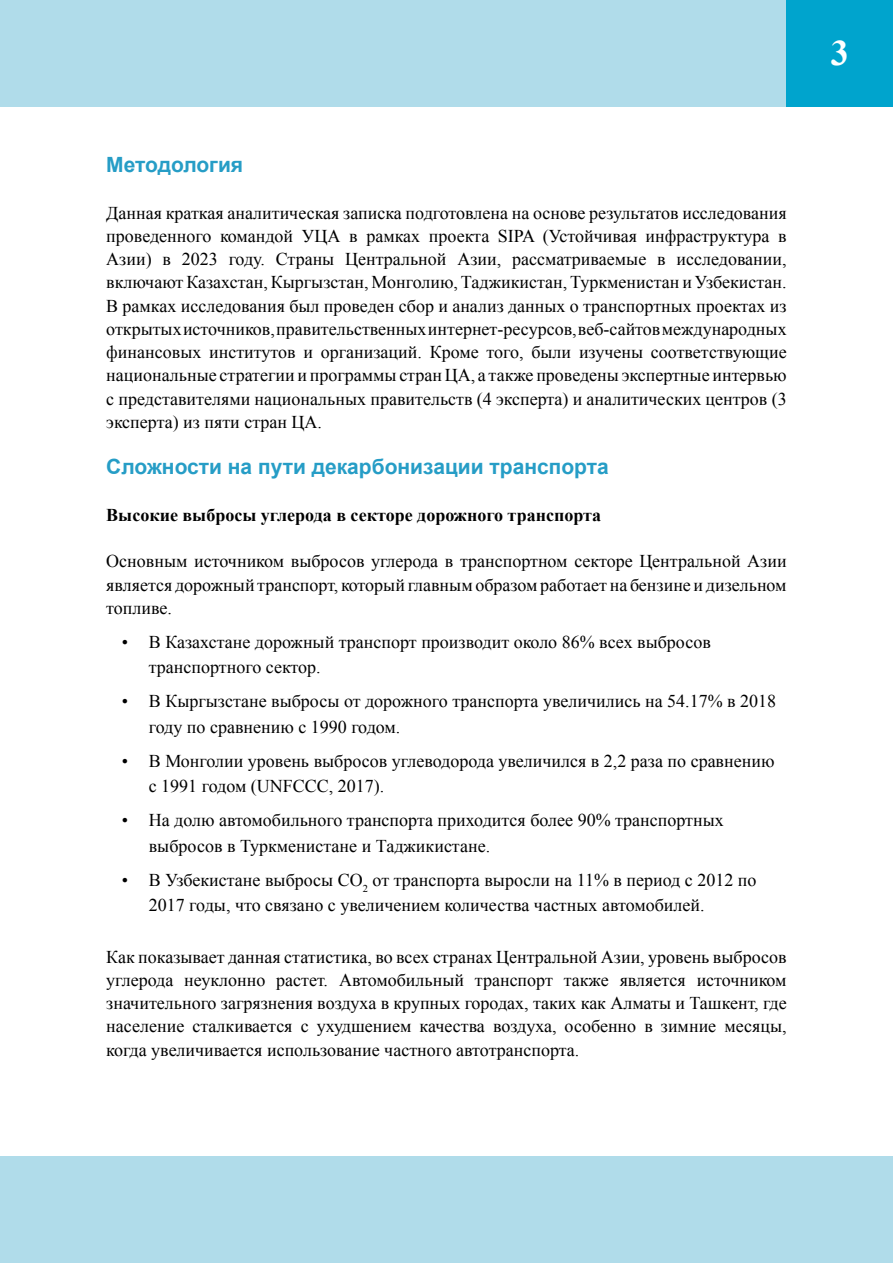
<style>
.page{position:relative;width:893px;height:1263px;background:#fff}
.page>*{position:absolute;margin:0;border:0;box-sizing:border-box;transform-origin:0 0}
.t1{font:700 36px "Times New Roman";color:#fff}
.t2{font:700 21px "Arial";color:#269dc6}
.t3{font:18px/23.2px "Times New Roman";color:#000}
.t4{font:700 18px "Times New Roman";color:#000}
</style>
<div class="page">
<div style="left:0;top:1157px;width:893px;height:106px;background:#b0dcea"></div>
<div style="left:0;top:0;width:893px;height:106px;background:#b0dcea"></div>
<div style="left:787px;top:0;width:106px;height:106px;background:#00a4cd"></div>
<p class="t2" style="left:106px;top:151px;width:138px">Методология</p>
<p class="t3" style="left:106px;top:201px;width:682px;text-align:justify">Данная краткая аналитическая записка подготовлена на основе результатов исследования проведенного командой УЦА в рамках проекта SIPA (Устойчивая инфраструктура в Азии) в 2023 году. Страны Центральной Азии, рассматриваемые в исследовании, включают Казахстан, Кыргызстан, Монголию, Таджикистан, Туркменистан и Узбекистан.<br>В рамках исследования был проведен сбор и анализ данных о транспортных проектах из открытых источников, правительственных интернет-ресурсов, веб-сайтов международных финансовых институтов и организаций. Кроме того, были изучены соответствующие национальные стратегии и программы стран ЦА, а также проведены экспертные интервью с представителями национальных правительств (4 эксперта) и аналитических центров (3 эксперта) из пяти стран ЦА.</p>
<p class="t2" style="left:106px;top:453px;width:504px">Сложности на пути декарбонизации транспорта</p>
<p class="t4" style="left:106px;top:502px;width:496px">Высокие выбросы углерода в секторе дорожного транспорта</p>
<p class="t3" style="left:106px;top:549px;width:682px;text-align:justify">Основным источником выбросов углерода в транспортном секторе Центральной Азии является дорожный транспорт, который главным образом работает на бензине и дизельном топливе.</p>
<p class="t3" style="left:149px;top:629px;width:563px;line-height:25.5px;text-indent:-27px">• В Казахстане дорожный транспорт производит около 86% всех выбросов транспортного сектор.</p>
<p class="t3" style="left:149px;top:688px;width:629px;line-height:25.5px;text-indent:-27px">• В Кыргызстане выбросы от дорожного транспорта увеличились на 54.17% в 2018 году по сравнению с 1990 годом.</p>
<p class="t3" style="left:149px;top:748px;width:627px;line-height:25.5px;text-indent:-27px">• В Монголии уровень выбросов углеводорода увеличился в 2,2 раза по сравнению с 1991 годом (UNFCCC, 2017).</p>
<p class="t3" style="left:149px;top:807px;width:577px;line-height:25.5px;text-indent:-27px">• На долю автомобильного транспорта приходится более 90% транспортных выбросов в Туркменистане и Таджикистане.</p>
<p class="t3" style="left:149px;top:867px;width:609px;line-height:25.5px;text-indent:-27px">• В Узбекистане выбросы CO<sub>2</sub> от транспорта выросли на 11% в период с 2012 по<br>2017 годы, что связано с увеличением количества частных автомобилей.</p>
<p class="t3" style="left:106px;top:945px;width:682px;text-align:justify">Как показывает данная статистика, во всех странах Центральной Азии, уровень выбросов углерода неуклонно растет. Автомобильный транспорт также является источником значительного загрязнения воздуха в крупных городах, таких как Алматы и Ташкент, где население сталкивается с ухудшением качества воздуха, особенно в зимние месяцы, когда увеличивается использование частного автотранспорта.</p>
<h1 class="t1" style="left:831px;top:28px;width:19px">3</h1>
</div>
